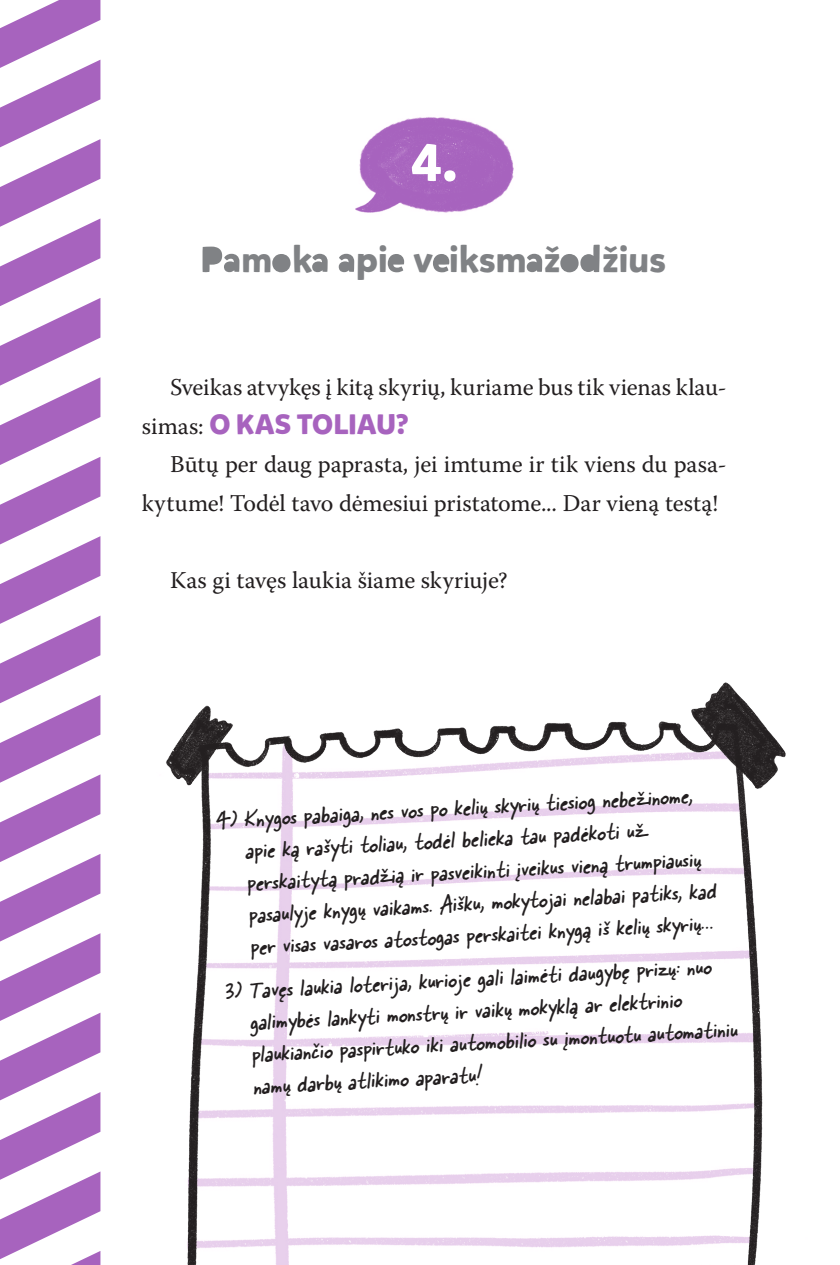
<style>
.page{position:relative;width:840px;height:1265px;background:#fff}
.page>*{position:absolute;margin:0;border:0;box-sizing:border-box;transform-origin:0 0}
.t1{font:700 52px "Mikado";color:#fff}
.t2{font:700 36px "Mikado";letter-spacing:.005em;color:#808285}
.t3{font:700 28px "Mikado";letter-spacing:-.01em;color:#a763be}
.t4{font:italic 500 26px/32px "Skippy Sharp";color:#231f20}
.t5{font:24px/38.4px "Warnock Pro";color:#231f20}
.s1{font-family:"Warnock Pro";font-weight:400;font-size:24px;color:#231f20}
</style>
<div class="page">
<svg style="left:0;top:0;width:100px;height:1264px"></svg>
<img style="left:355px;top:117px;width:159px;height:96px">
<svg style="left:202px;top:246px;width:37px;height:26px"></svg>
<div style="left:272px;top:254px;width:18px;height:18px;background:#808285;border-radius:50%"></div>
<svg style="left:312px;top:254px;width:15px;height:18px"></svg>
<svg style="left:338px;top:254px;width:16px;height:18px"></svg>
<svg style="left:387px;top:254px;width:17px;height:18px"></svg>
<svg style="left:433px;top:254px;width:16px;height:18px"></svg>
<svg style="left:526px;top:254px;width:16px;height:18px"></svg>
<div style="left:560px;top:254px;width:18px;height:18px;background:#808285;border-radius:50%"></div>
<svg style="left:580px;top:244px;width:19px;height:28px"></svg>
<img style="left:166px;top:682px;width:620px;height:582px">
<h1 class="t1" style="left:411px;top:130px;width:47px">4.</h1>
<h2 class="t2" style="left:241px;top:237px;width:425px">m k pi v iksm ž žius</h2>
<p class="t5" style="left:170px;top:368px;width:557px">Sveikas atvykęs į kitą skyrių, kuriame bus tik vienas klau-</p>
<p class="t3" style="left:142px;top:406px;width:268px"><span class="s1">simas:</span> O KAS TOLIAU?</p>
<p class="t5" style="left:142px;top:445px;width:585px;text-indent:28px">Būtų per daug paprasta, jei imtume ir tik viens du pasa&shy;kytume! Todėl tavo dėmesiui pristatome... Dar vieną testą!</p>
<p class="t5" style="left:170px;top:560px;width:338px">Kas gi tavęs laukia šiame skyriuje?</p>
<p class="t4" style="left:242px;top:801px;width:469px;text-indent:-28px;rotate:-3deg">4) Knygos pabaiga, nes vos po kelių skyrių tiesiog nebežinome, apie ką rašyti toliau, todėl belieka tau padėkoti už perskaitytą pradžią ir pasveikinti įveikus vieną trumpiausių pasaulyje knygų vaikams. Aišku, mokytojai nelabai patiks, kad per visas vasaros atostogas perskaitei knygą iš kelių skyrių...</p>
<p class="t4" style="left:246px;top:972px;width:488px;text-indent:-24px;rotate:-3deg">3) Tavęs laukia loterija, kurioje gali laimėti daugybę prizų: nuo galimybės lankyti monstrų ir vaikų mokyklą ar elektrinio plaukiančio paspirtuko iki automobilio su įmontuotu automatiniu namų darbų atlikimo aparatu!</p>
</div>
